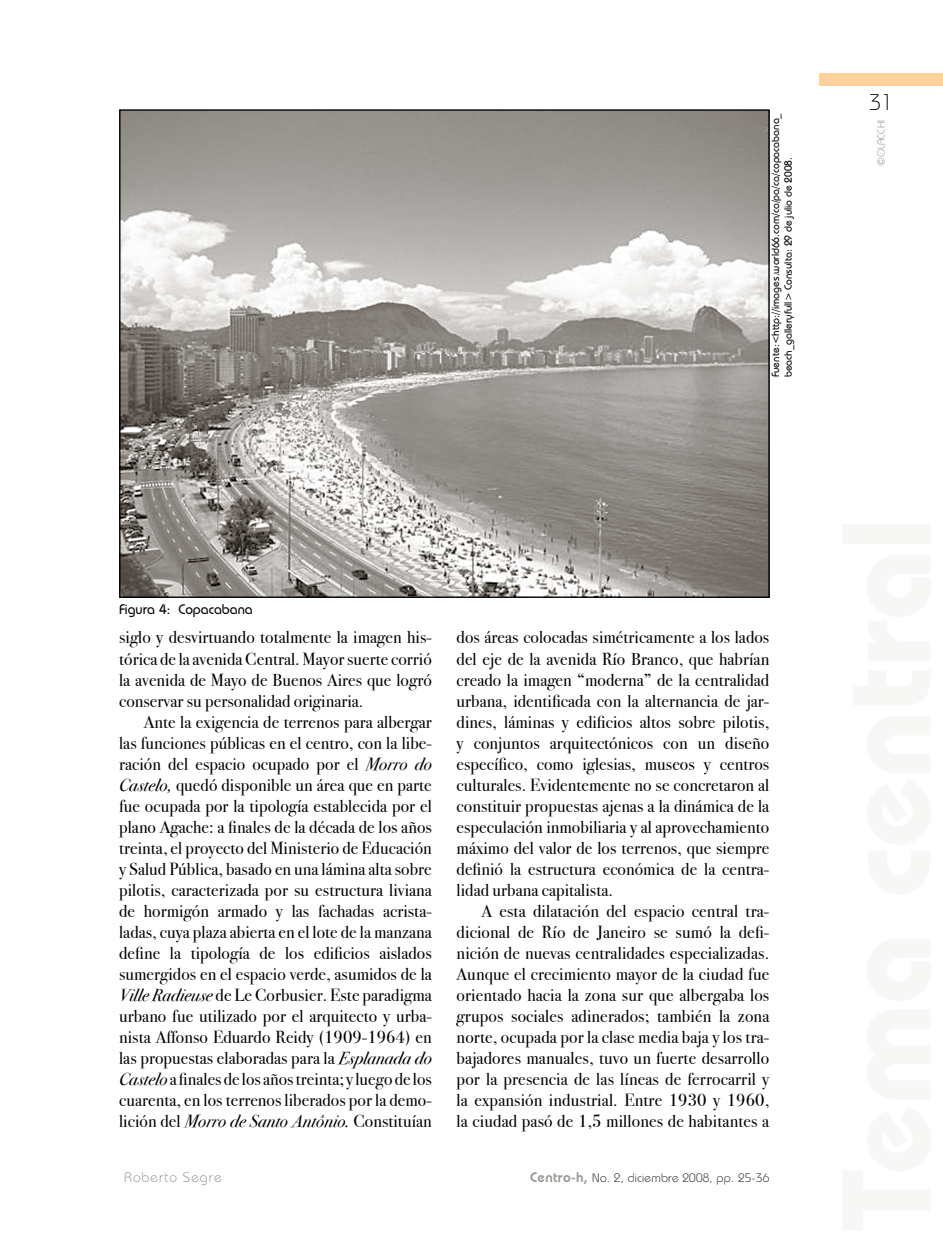
<style>
.page{position:relative;width:943px;height:1241px;background:#fff}
.page>*{position:absolute;margin:0;border:0;box-sizing:border-box;transform-origin:0 0}
.t1{font:300 22.75px "Bauhaus IT Cby BT";color:#000}
.t2{font:17.5px/21px "Bodoni Svty Two ITCTT Book";letter-spacing:.005em;color:#000;text-align:justify}
.t3{font:500 14px "Bauhaus IT Cby BT";color:#000}
.t4{font:300 14px "Bauhaus IT Cby BT";letter-spacing:.075em;color:#89847f}
.t5{font:300 12.25px "Bauhaus IT Cby BT";letter-spacing:.02em;color:#000}
.t6{font:500 10.5px/12.6px "Bauhaus IT Cby BT";color:#000}
.t7{font:300 10.5px "Bauhaus IT Cby BT";color:#89847f}
.s1{font-family:"Bodoni Svty Two ITCTT Book Ita"}
.s2{font-weight:600;font-size:14px;color:#9a9692}
</style>
<div class="page">
<div style="left:819px;top:73px;width:124px;height:12px;background:#fcd19c"></div>
<img style="left:121px;top:111px;width:646px;height:484px">
<p class="t6" style="left:769px;top:377px;width:265px;rotate:-90deg">Fuente:&lt;http://images.world66.com/co/pa/ca/copacabana_ beach_galleryfull&gt; Consulta: 29 de julio de 2008.</p>
<h1 class="t1" style="left:868px;top:88px;width:26px">31</h1>
<p class="t7" style="left:874px;top:166px;width:47px;rotate:-90deg">©OLACCHI</p>
<p class="t3" style="left:119px;top:600px;width:135px">Figura 4: Copacabana</p>
<p class="t2" style="left:119px;top:625px;width:314px">siglo y desvirtuando totalmente la imagen his&shy;tórica de la avenida Central. Mayor suerte corrió la avenida de Mayo de Buenos Aires que logró conservar su personalidad originaria.</p>
<p class="t2" style="left:119px;top:709px;width:314px;text-indent:25px">Ante la exigencia de terrenos para albergar las funciones públicas en el centro, con la libe&shy;ración del espacio ocupado por el <span class="s1">Morro do Castelo,</span> quedó disponible un área que en parte fue ocupada por la tipología establecida por el plano Agache: a finales de la década de los años treinta, el proyecto del Ministerio de Educación y Salud Pública, basado en una lámina alta sobre pilotis, caracterizada por su estructura liviana de hormigón armado y las fachadas acrista&shy;ladas, cuya plaza abierta en el lote de la manzana define la tipología de los edificios aislados sumergidos en el espacio verde, asumidos de la <span class="s1">Ville Radieuse</span> de Le Corbusier. Este paradigma urbano fue utilizado por el arquitecto y urba&shy;nista Affonso Eduardo Reidy (1909-1964) en las propuestas elaboradas para la <span class="s1">Esplanada do Castelo</span> a finales de los años treinta; y luego de los cuarenta, en los terrenos liberados por la demo&shy;lición del <span class="s1">Morro de Santo Antônio.</span> Constituían</p>
<p class="t2" style="left:456px;top:625px;width:314px">dos áreas colocadas simétricamente a los lados del eje de la avenida Río Branco, que habrían creado la imagen “moderna” de la centralidad urbana, identificada con la alternancia de jar&shy;dines, láminas y edificios altos sobre pilotis, y conjuntos arquitectónicos con un diseño específico, como iglesias, museos y centros culturales. Evidentemente no se concretaron al constituir propuestas ajenas a la dinámica de la especulación inmobiliaria y al aprovechamiento máximo del valor de los terrenos, que siempre definió la estructura económica de la centra&shy;lidad urbana capitalista.</p>
<p class="t2" style="left:456px;top:898px;width:314px;text-indent:25px">A esta dilatación del espacio central tra&shy;dicional de Río de Janeiro se sumó la defi&shy;nición de nuevas centralidades especializadas.<br>Aunque el crecimiento mayor de la ciudad fue orientado hacia la zona sur que albergaba los grupos sociales adinerados; también la zona norte, ocupada por la clase media baja y los tra&shy;bajadores manuales, tuvo un fuerte desarrollo por la presencia de las líneas de ferrocarril y la expansión industrial. Entre 1930 y 1960, la ciudad pasó de 1,5 millones de habitantes a</p>
<p class="t4" style="left:124px;top:1168px;width:99px">Roberto Segre</p>
<p class="t5" style="left:530px;top:1170px;width:240px"><span class="s2">Centro-h,</span> No. 2, diciembre 2008, pp. 25-36</p>
</div>
